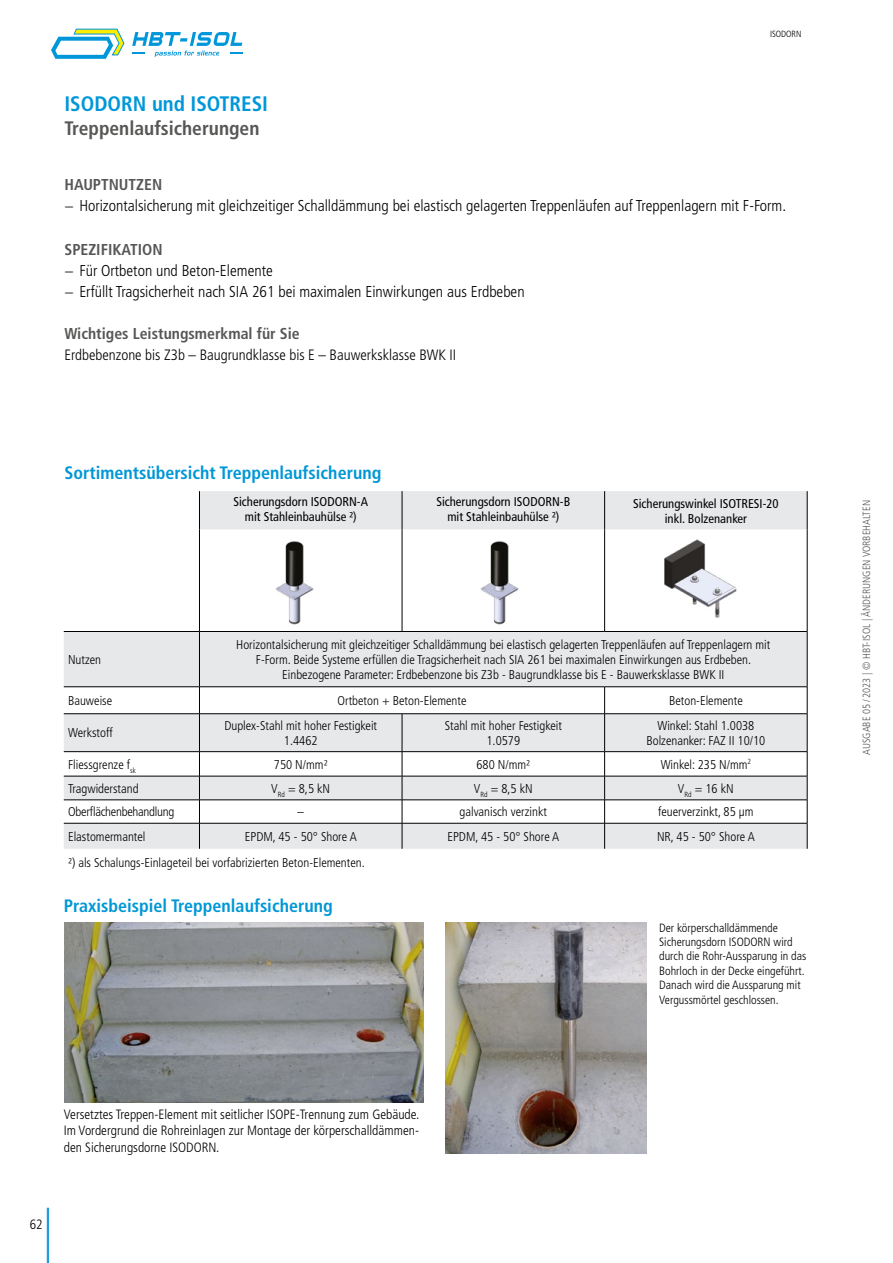
<style>
.page{position:relative;width:893px;height:1263px;background:#fff}
.page>*{position:absolute;margin:0;border:0;box-sizing:border-box;transform-origin:0 0}
.t1{font:700 condensed 21px "Frutiger LT Std";color:#0097da}
.t2{font:700 condensed 19.5px "Frutiger LT Std";color:#575756}
.t3{font:700 condensed 18px "Frutiger LT Std";color:#0097d6}
.t4{font:300 condensed 15.75px/21px "Frutiger LT Std";color:#000}
.t5{font:700 condensed 15.75px "Frutiger LT Std";color:#575756}
.t6{font:300 condensed 15px "Frutiger LT Std";color:#000}
.t7{font:300 condensed 13.5px/16.2px "Frutiger LT Std";color:#000;text-align:justify}
.t8{font:300 condensed 12.75px/15px "Frutiger LT Std";color:#000;text-align:center}
.t9{font:condensed 12.75px/15px "Frutiger LT Std";color:#000;text-align:center}
.t10{font:300 condensed 12.75px "Frutiger LT Std";letter-spacing:-.02em;color:#000}
.t11{font:300 condensed 12px/14.4px "Frutiger LT Std";color:#000}
.t12{font:300 condensed 10.5px "Frutiger LT Std";letter-spacing:.005em;color:#575756}
.t13{font:300 condensed 9px "Frutiger LT Std";color:#000}
</style>
<div class="page">
<svg style="left:132px;top:32px;width:110px;height:25px"></svg>
<svg style="left:51px;top:29px;width:73px;height:30px"></svg>
<hr style="left:47px;top:1208px;width:2px;height:55px;background:#0097da">
<img style="left:65px;top:922px;width:359px;height:180px">
<img style="left:446px;top:923px;width:200px;height:231px">
<svg style="left:64px;top:491px;width:743px;height:358px;fill:#e7e8ea"></svg>
<hr style="left:402px;top:529px;width:1px;height:102px;background:#000">
<hr style="left:64px;top:631px;width:135px;height:1px;background:#000">
<hr style="left:199px;top:631px;width:203px;height:1px;background:#000">
<hr style="left:402px;top:631px;width:203px;height:1px;background:#000">
<hr style="left:605px;top:631px;width:202px;height:1px;background:#000">
<hr style="left:64px;top:686px;width:135px;height:1px;background:#000">
<hr style="left:199px;top:686px;width:203px;height:1px;background:#000">
<hr style="left:402px;top:686px;width:203px;height:1px;background:#000">
<hr style="left:605px;top:686px;width:202px;height:1px;background:#000">
<hr style="left:64px;top:713px;width:135px;height:1px;background:#000">
<hr style="left:199px;top:713px;width:203px;height:1px;background:#000">
<hr style="left:402px;top:713px;width:203px;height:1px;background:#000">
<hr style="left:605px;top:713px;width:202px;height:1px;background:#000">
<hr style="left:64px;top:751px;width:135px;height:1px;background:#000">
<hr style="left:199px;top:751px;width:203px;height:1px;background:#000">
<hr style="left:402px;top:751px;width:203px;height:1px;background:#000">
<hr style="left:605px;top:751px;width:202px;height:1px;background:#000">
<hr style="left:64px;top:776px;width:135px;height:1px;background:#000">
<hr style="left:199px;top:776px;width:203px;height:1px;background:#000">
<hr style="left:402px;top:776px;width:203px;height:1px;background:#000">
<hr style="left:605px;top:776px;width:202px;height:1px;background:#000">
<hr style="left:64px;top:800px;width:135px;height:1px;background:#000">
<hr style="left:199px;top:800px;width:203px;height:1px;background:#000">
<hr style="left:402px;top:800px;width:203px;height:1px;background:#000">
<hr style="left:605px;top:800px;width:202px;height:1px;background:#000">
<hr style="left:64px;top:823px;width:135px;height:1px;background:#000">
<hr style="left:199px;top:823px;width:203px;height:1px;background:#000">
<hr style="left:402px;top:823px;width:203px;height:1px;background:#000">
<hr style="left:605px;top:823px;width:202px;height:1px;background:#000">
<hr style="left:604px;top:529px;width:1px;height:102px;background:#000">
<hr style="left:604px;top:714px;width:1px;height:37px;background:#000">
<svg style="left:604px;top:752px;width:1px;height:97px"></svg>
<hr style="left:402px;top:714px;width:1px;height:37px;background:#000">
<svg style="left:402px;top:752px;width:1px;height:97px"></svg>
<svg style="left:604px;top:687px;width:1px;height:26px"></svg>
<hr style="left:199px;top:529px;width:1px;height:102px;background:#000">
<hr style="left:199px;top:632px;width:1px;height:55px;background:#000">
<svg style="left:199px;top:687px;width:1px;height:26px"></svg>
<hr style="left:199px;top:714px;width:1px;height:37px;background:#000">
<svg style="left:199px;top:752px;width:1px;height:97px"></svg>
<hr style="left:807px;top:529px;width:1px;height:102px;background:#000">
<svg style="left:807px;top:687px;width:1px;height:26px"></svg>
<hr style="left:807px;top:714px;width:1px;height:37px;background:#000">
<svg style="left:807px;top:752px;width:1px;height:97px"></svg>
<hr style="left:807px;top:632px;width:1px;height:55px;background:#000">
<hr style="left:199px;top:491px;width:1px;height:38px;background:#000">
<hr style="left:604px;top:491px;width:1px;height:38px;background:#000">
<hr style="left:402px;top:491px;width:1px;height:38px;background:#000">
<hr style="left:807px;top:491px;width:1px;height:38px;background:#000">
<h1 class="t1" style="left:64px;top:92px;width:205px">ISODORN und ISOTRESI</h1>
<h2 class="t2" style="left:64px;top:116px;width:197px">Treppenlaufsicherungen</h2>
<p class="t13" style="left:770px;top:28px;width:33px">ISODORN</p>
<p class="t5" style="left:64px;top:176px;width:99px">HAUPTNUTZEN</p>
<p class="t4" style="left:64px;top:196px;width:723px">− Horizontalsicherung mit gleichzeitiger Schalldämmung bei elastisch gelagerten Treppenläufen auf Treppenlagern mit F-Form.</p>
<p class="t5" style="left:64px;top:240px;width:100px">SPEZIFIKATION</p>
<p class="t4" style="left:64px;top:260px;width:462px">− Für Ortbeton und Beton-Elemente<br>− Erfüllt Tragsicherheit nach SIA 261 bei maximalen Einwirkungen aus Erdbeben</p>
<p class="t5" style="left:64px;top:324px;width:237px">Wichtiges Leistungsmerkmal für Sie</p>
<p class="t6" style="left:64px;top:346px;width:393px">Erdbebenzone bis Z3b – Baugrundklasse bis E – Bauwerksklasse BWK II</p>
<h3 class="t3" style="left:64px;top:462px;width:318px">Sortimentsübersicht Treppenlaufsicherung</h3>
<p class="t9" style="left:233px;top:494px;width:136px">Sicherungsdorn ISODORN-A mit Stahleinbauhülse ²)</p>
<p class="t9" style="left:436px;top:494px;width:135px">Sicherungsdorn ISODORN-B mit Stahleinbauhülse ²)</p>
<p class="t9" style="left:633px;top:496px;width:147px">Sicherungswinkel ISOTRESI-20 inkl. Bolzenanker</p>
<p class="t8" style="left:68px;top:652px;width:35px">Nutzen</p>
<p class="t8" style="left:236px;top:637px;width:536px">Horizontalsicherung mit gleichzeitiger Schalldämmung bei elastisch gelagerten Treppenläufen auf Treppenlagern mit<br>F-Form. Beide Systeme erfüllen die Tragsicherheit nach SIA 261 bei maximalen Einwirkungen aus Erdbeben.<br>Einbezogene Parameter: Erdbebenzone bis Z3b - Baugrundklasse bis E - Bauwerksklasse BWK II</p>
<p class="t8" style="left:68px;top:693px;width:46px">Bauweise</p>
<p class="t8" style="left:338px;top:693px;width:130px">Ortbeton + Beton-Elemente</p>
<p class="t8" style="left:669px;top:693px;width:75px">Beton-Elemente</p>
<p class="t8" style="left:68px;top:726px;width:46px">Werkstoff</p>
<p class="t8" style="left:224px;top:718px;width:154px">Duplex-Stahl mit hoher Festigkeit<br>1.4462</p>
<p class="t8" style="left:445px;top:718px;width:119px">Stahl mit hoher Festigkeit<br>1.0579</p>
<p class="t8" style="left:646px;top:718px;width:121px">Winkel: Stahl 1.0038<br>Bolzenanker: FAZ II 10/10</p>
<p class="t8" style="left:68px;top:757px;width:69px">Fliessgrenze f<sub>sk</sub></p>
<p class="t8" style="left:274px;top:757px;width:55px">750 N/mm²</p>
<p class="t8" style="left:476px;top:757px;width:55px">680 N/mm²</p>
<p class="t8" style="left:661px;top:757px;width:92px">Winkel: 235 N/mm<sup>2</sup></p>
<p class="t8" style="left:68px;top:781px;width:72px">Tragwiderstand</p>
<p class="t8" style="left:271px;top:781px;width:60px">V<sub>Rd</sub> = 8,5 kN</p>
<p class="t8" style="left:474px;top:781px;width:60px">V<sub>Rd</sub> = 8,5 kN</p>
<p class="t8" style="left:678px;top:781px;width:57px">V<sub>Rd</sub> = 16 kN</p>
<p class="t10" style="left:68px;top:805px;width:108px">Oberflächenbehandlung</p>
<p class="t8" style="left:298px;top:805px;width:8px">–</p>
<p class="t8" style="left:460px;top:805px;width:89px">galvanisch verzinkt</p>
<p class="t8" style="left:658px;top:805px;width:97px">feuerverzinkt, 85 µm</p>
<p class="t8" style="left:68px;top:829px;width:79px">Elastomermantel</p>
<p class="t8" style="left:245px;top:829px;width:113px">EPDM, 45 - 50° Shore A</p>
<p class="t8" style="left:447px;top:829px;width:113px">EPDM, 45 - 50° Shore A</p>
<p class="t8" style="left:657px;top:829px;width:99px">NR, 45 - 50° Shore A</p>
<p class="t8" style="left:68px;top:856px;width:298px">²) als Schalungs-Einlageteil bei vorfabrizierten Beton-Elementen.</p>
<h3 class="t3" style="left:64px;top:895px;width:270px">Praxisbeispiel Treppenlaufsicherung</h3>
<p class="t11" style="left:659px;top:920px;width:149px">Der körperschalldämmende<br>Sicherungsdorn ISODORN wird durch die Rohr-Aussparung in das<br>Bohrloch in der Decke eingeführt.<br>Danach wird die Aussparung mit<br>Vergussmörtel geschlossen.</p>
<p class="t7" style="left:64px;top:1106px;width:357px">Versetztes Treppen-Element mit seitlicher ISOPE-Trennung zum Gebäude.<br>Im Vordergrund die Rohreinlagen zur Montage der körperschalldämmen&shy;den Sicherungsdorne ISODORN.</p>
<p class="t7" style="left:30px;top:1216px;width:14px">62</p>
<p class="t12" style="left:861px;top:755px;width:256px;rotate:-90deg">AUSGABE 05 / 2023 | © HBT-ISOL | ÄNDERUNGEN VORBEHALTEN</p>
</div>
